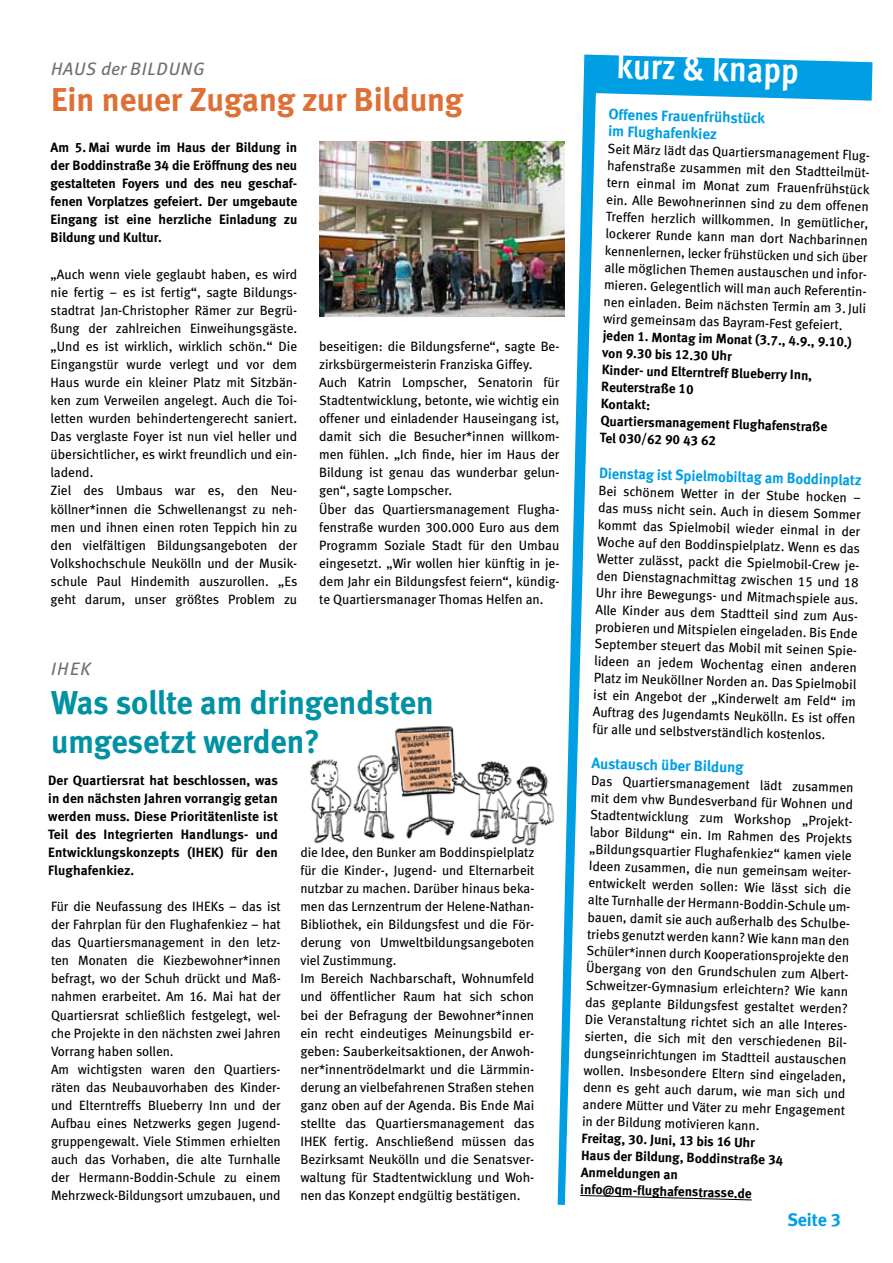
<style>
.page{position:relative;width:893px;height:1263px;background:#fff}
.page>*{position:absolute;margin:0;border:0;box-sizing:border-box;transform-origin:0 0}
.t1{font:700 36px "Meta Cond";color:#fff}
.t2{font:33px/39px "Meta Bold LF";letter-spacing:-.005em;color:#0092a4}
.t3{font:33px "Meta Bold LF";color:#de7035}
.t4{font:italic 18px "Meta Book LF";letter-spacing:.05em;color:#6f6f6e}
.t5{font:18px "Meta Bold LF";color:#009ee3}
.t6{font:15px/17.2px "Meta Bold LF";color:#009ee3}
.t7{font:15px "Meta Bold LF";color:#009ee3;scale:.96 1}
.t8{font:13.5px/18px "Meta Book LF";color:#000}
.t9{font:13.5px/18.1px "Meta Bold LF";color:#000}
</style>
<div class="page">
<img style="left:310px;top:726px;width:245px;height:120px">
<svg style="left:558px;top:55px;width:314px;height:1150px;fill:#009ee3"></svg>
<svg style="left:565px;top:93px;width:307px;height:1112px"></svg>
<svg style="left:580px;top:1195px;width:172px;height:5px"></svg>
<img style="left:319px;top:141px;width:246px;height:175px">
<svg style="left:829px;top:935px;width:19px;height:10px"></svg>
<h3 class="t4" style="left:51px;top:59px;width:143px">HAUS DER BILDUNG</h3>
<h2 class="t3" style="left:51px;top:80px;width:414px">Ein neuer Zugang zur Bildung</h2>
<p class="t9" style="left:51px;top:138px;width:248px;text-align:justify">Am 5. Mai wurde im Haus der Bildung in der Boddinstraße 34 die Eröffnung des neu gestalteten Foyers und des neu geschaf&shy;fenen Vorplatzes gefeiert. Der umgebaute Eingang ist eine herzliche Einladung zu Bildung und Kultur.</p>
<p class="t8" style="left:51px;top:265px;width:248px">„Auch wenn viele geglaubt haben, es wird nie fertig – es ist fertig“, sagte Bildungs&shy;stadtrat Jan-Christopher Rämer zur Begrü&shy;ßung der zahlreichen Einweihungsgäste. „Und es ist wirklich, wirklich schön.“ Die Eingangstür wurde verlegt und vor dem Haus wurde ein kleiner Platz mit Sitzbän&shy;ken zum Verweilen angelegt. Auch die Toi&shy;letten wurden behindertengerecht saniert.<br>Das verglaste Foyer ist nun viel heller und übersichtlicher, es wirkt freundlich und ein&shy;ladend.<br>Ziel des Umbaus war es, den Neu&shy;köllner*innen die Schwellenangst zu neh&shy;men und ihnen einen roten Teppich hin zu den vielfältigen Bildungsangeboten der Volkshochschule Neukölln und der Musik&shy;schule Paul Hindemith auszurollen. „Es geht darum, unser größtes Problem zu</p>
<p class="t8" style="left:319px;top:337px;width:242px">beseitigen: die Bildungsferne“, sagte Be&shy;zirksbürgermeisterin Franziska Giffey.<br>Auch Katrin Lompscher, Senatorin für Stadtentwicklung, betonte, wie wichtig ein offener und einladender Hauseingang ist, damit sich die Besucher*innen willkom&shy;men fühlen. „Ich finde, hier im Haus der Bildung ist genau das wunderbar gelun&shy;gen“, sagte Lompscher.<br>Über das Quartiersmanagement Flugha&shy;fenstraße wurden 300.000 Euro aus dem Programm Soziale Stadt für den Umbau eingesetzt. „Wir wollen hier künftig in je&shy;dem Jahr ein Bildungsfest feiern“, kündig&shy;te Quartiersmanager Thomas Helfen an.</p>
<h3 class="t4" style="left:51px;top:658px;width:41px">IHEK</h3>
<h2 class="t2" style="left:51px;top:682px;width:384px">Was sollte am dringendsten umgesetzt werden?</h2>
<p class="t9" style="left:48px;top:771px;width:231px;text-align:justify">Der Quartiersrat hat beschlossen, was in den nächsten Jahren vorrangig getan werden muss. Diese Prioritätenliste ist Teil des Integrierten Handlungs- und Entwicklungskonzepts (IHEK) für den Flughafenkiez.</p>
<p class="t8" style="left:51px;top:897px;width:231px">Für die Neufassung des IHEKs – das ist der Fahrplan für den Flughafenkiez – hat das Quartiersmanagement in den letz&shy;ten Monaten die Kiezbewohner*innen befragt, wo der Schuh drückt und Maß&shy;nahmen erarbeitet. Am 16. Mai hat der Quartiersrat schließlich festgelegt, wel&shy;che Projekte in den nächsten zwei Jahren Vorrang haben sollen.<br>Am wichtigsten waren den Quartiers&shy;räten das Neubauvorhaben des Kinder&shy;und Elterntreffs Blueberry Inn und der Aufbau eines Netzwerks gegen Jugend&shy;gruppengewalt. Viele Stimmen erhielten auch das Vorhaben, die alte Turnhalle der Hermann-Boddin-Schule zu einem Mehrzweck-Bildungsort umzubauen, und</p>
<p class="t8" style="left:300px;top:843px;width:236px">die Idee, den Bunker am Boddinspielplatz für die Kinder-, Jugend- und Elternarbeit nutzbar zu machen. Darüber hinaus beka&shy;men das Lernzentrum der Helene-Nathan-Bibliothek, ein Bildungsfest und die För&shy;derung von Umweltbildungsangeboten viel Zustimmung.<br>Im Bereich Nachbarschaft, Wohnumfeld und öffentlicher Raum hat sich schon bei der Befragung der Bewohner*innen ein recht eindeutiges Meinungsbild er&shy;geben: Sauberkeitsaktionen, der Anwoh&shy;ner*innentrödelmarkt und die Lärmmin&shy;derung an vielbefahrenen Straßen stehen ganz oben auf der Agenda. Bis Ende Mai stellte das Quartiersmanagement das IHEK fertig. Anschließend müssen das Bezirksamt Neukölln und die Senatsver&shy;waltung für Stadtentwicklung und Woh&shy;nen das Konzept endgültig bestätigen.</p>
<h1 class="t1" style="left:617px;top:44px;width:184px;rotate:2deg">kurz &amp; knapp</h1>
<p class="t6" style="left:609px;top:105px;width:158px;rotate:2deg">Offenes Frauenfrühstück im Flughafenkiez</p>
<p class="t8" style="left:608px;top:141px;width:267px;line-height:17px;rotate:1deg">Seit März lädt das Quartiersmanagement Flug&shy;hafenstraße zusammen mit den Stadtteilmüt-</p>
<p class="t8" style="left:607px;top:172px;width:264px;rotate:2deg">tern einmal im Monat zum Frauenfrühstück ein.</p>
<p class="t8" style="left:605px;top:192px;width:267px;line-height:17px;text-indent:27px;rotate:1deg">Alle Bewohnerinnen sind zu dem offenen Treffen herzlich willkommen. In gemütlicher, lockerer Runde kann man dort Nachbarinnen kennenlernen, lecker frühstücken und sich über alle möglichen Themen austauschen und infor&shy;mieren. Gelegentlich will man auch Referentin&shy;nen einladen. Beim nächsten Termin am 3. Juli wird gemeinsam das Bayram-Fest gefeiert.</p>
<p class="t9" style="left:602px;top:328px;width:251px;line-height:16.6px;rotate:1deg">jeden 1. Montag im Monat (3.7., 4.9., 9.10.) von 9.30 bis 12.30 Uhr<br>Kinder- und Elterntreff Blueberry Inn,<br>Reuterstraße 10</p>
<p class="t9" style="left:601px;top:395px;width:228px;line-height:16.2px;rotate:2deg">Kontakt:<br>Quartiersmanagement Flughafenstraße</p>
<p class="t9" style="left:600px;top:429px;width:118px;rotate:1deg">Tel 030/62 90 43 62</p>
<p class="t7" style="left:600px;top:463px;width:275px;rotate:2deg">Dienstag ist Spielmobiltag am Boddinplatz</p>
<p class="t8" style="left:597px;top:483px;width:268px;line-height:17px;rotate:1deg">Bei schönem Wetter in der Stube hocken – das muss nicht sein. Auch in diesem Sommer kommt das Spielmobil wieder einmal in der Woche auf den Boddinspielplatz. Wenn es das Wetter zulässt, packt die Spielmobil-Crew je&shy;den Dienstagnachmittag zwischen 15 und 18<br>Uhr ihre Bewegungs- und Mitmachspiele aus.<br>Alle Kinder aus dem Stadtteil sind zum Aus&shy;probieren und Mitspielen eingeladen. Bis Ende September steuert das Mobil mit seinen Spie&shy;lideen an jedem Wochentag einen anderen Platz im Neuköllner Norden an. Das Spielmobil ist ein Angebot der „Kinderwelt am Feld“ im Auftrag des Jugendamts Neukölln. Es ist offen für alle und selbstverständlich kostenlos.</p>
<p class="t6" style="left:592px;top:754px;width:154px;rotate:2deg">Austausch über Bildung</p>
<p class="t8" style="left:590px;top:773px;width:268px;line-height:17px;rotate:1deg">Das Quartiersmanagement lädt zusammen mit dem vhw Bundesverband für Wohnen und Stadtentwicklung zum Workshop „Projekt&shy;labor Bildung“ ein. Im Rahmen des Projekts „Bildungsquartier Flughafenkiez“ kamen viele Ideen zusammen, die nun gemeinsam weiter&shy;entwickelt werden sollen: Wie lässt sich die alte Turnhalle der Hermann-Boddin-Schule um&shy;bauen, damit sie auch außerhalb des Schulbe&shy;triebs genutzt werden kann? Wie kann man</p>
<p class="t8" style="left:587px;top:940px;width:240px;rotate:2deg">Schüler*innen durch Kooperationsprojekte</p>
<p class="t8" style="left:585px;top:944px;width:268px;line-height:16.8px;text-indent:243px;rotate:1deg">den Übergang von den Grundschulen zum Albert-Schweitzer-Gymnasium erleichtern? Wie kann das geplante Bildungsfest gestaltet werden?<br>Die Veranstaltung richtet sich an alle Interes&shy;sierten, die sich mit den verschiedenen Bil&shy;dungseinrichtungen im Stadtteil austauschen wollen. Insbesondere Eltern sind eingeladen, denn es geht auch darum, wie man sich und andere Mütter und Väter zu mehr Engagement in der Bildung motivieren kann.</p>
<p class="t9" style="left:582px;top:1128px;width:204px;line-height:17px;rotate:2deg">Freitag, 30. Juni, 13 bis 16 Uhr<br>Haus der Bildung, Boddinstraße 34<br>Anmeldungen an<br>info@qm-fl ughafenstrasse.de</p>
<h3 class="t5" style="left:787px;top:1208px;width:55px">Seite 3</h3>
</div>
